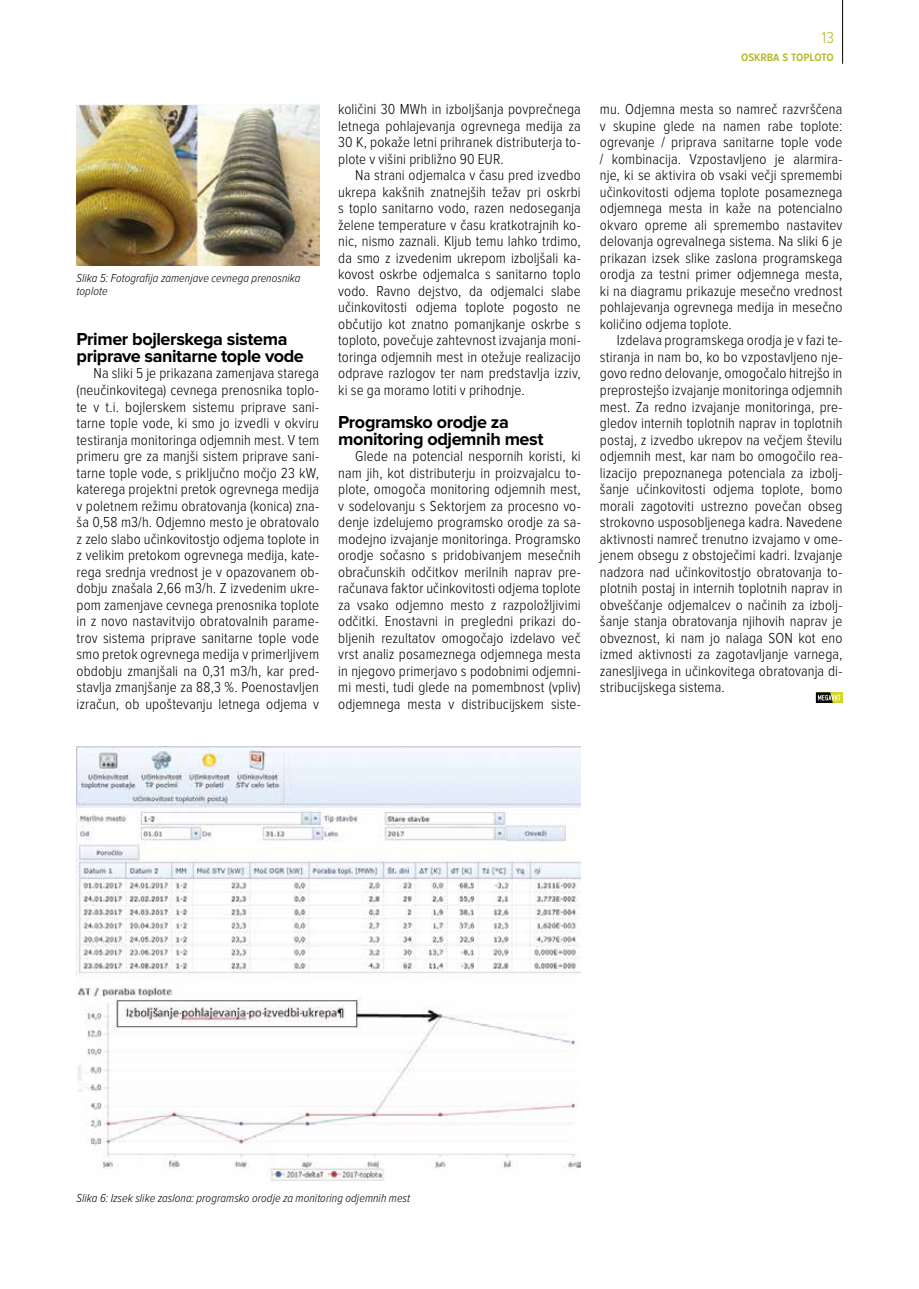
<style>
.page{position:relative;width:919px;height:1289px;background:#fff}
.page>*{position:absolute;margin:0;border:0;box-sizing:border-box;transform-origin:0 0}
.t1{font:700 18px/16.5px "Proxima Nova";letter-spacing:-.025em;color:#000}
.t2{font:300 16.5px "Proxima Nova Cond";color:#b3b825}
.t3{font:300 15px/16.5px "Proxima Nova Cond";letter-spacing:.005em;color:#000;text-align:justify}
.t4{font:600 13.5px "Proxima Nova Cond";color:#b3b825}
.t5{font:italic 300 12px/13.5px "Proxima Nova Cond";letter-spacing:.005em;color:#000}
</style>
<div class="page">
<hr style="left:842px;top:0;width:1px;height:64px;background:#000">
<img style="left:77px;top:746px;width:503px;height:435px">
<img style="left:77px;top:104px;width:242px;height:161px">
<div style="left:815px;top:692px;width:27px;height:11px;background:#d3d92b"></div>
<svg style="left:815px;top:692px;width:25px;height:11px"></svg>
<p class="t5" style="left:77px;top:271px;width:225px">Slika 5: Fotografija zamenjave cevnega prenosnika toplote</p>
<p class="t1" style="left:77px;top:332px;width:229px">Primer bojlerskega sistema priprave sanitarne tople vode</p>
<p class="t3" style="left:77px;top:366px;width:244px;text-indent:17px">Na sliki 5 je prikazana zamenjava starega (neučinkovitega) cevnega prenosnika toplo&shy;te v t.i. bojlerskem sistemu priprave sani&shy;tarne tople vode, ki smo jo izvedli v okviru testiranja monitoringa odjemnih mest. V tem primeru gre za manjši sistem priprave sani&shy;tarne tople vode, s priključno močjo 23 kW, katerega projektni pretok ogrevnega medija v poletnem režimu obratovanja (konica) zna&shy;ša 0,58 m3/h. Odjemno mesto je obratovalo z zelo slabo učinkovitostjo odjema toplote in z velikim pretokom ogrevnega medija, kate&shy;rega srednja vrednost je v opazovanem ob&shy;dobju znašala 2,66 m3/h. Z izvedenim ukre&shy;pom zamenjave cevnega prenosnika toplote in z novo nastavitvijo obratovalnih parame&shy;trov sistema priprave sanitarne tople vode smo pretok ogrevnega medija v primerljivem obdobju zmanjšali na 0,31 m3/h, kar pred&shy;stavlja zmanjšanje za 88,3 %. Poenostavljen izračun, ob upoštevanju letnega odjema v</p>
<p class="t3" style="left:338px;top:102px;width:244px">količini 30 MWh in izboljšanja povprečnega letnega pohlajevanja ogrevnega medija za 30 K, pokaže letni prihranek distributerja to&shy;plote v višini približno 90 EUR.</p>
<p class="t3" style="left:338px;top:168px;width:244px;text-indent:17px">Na strani odjemalca v času pred izvedbo ukrepa kakšnih znatnejših težav pri oskrbi s toplo sanitarno vodo, razen nedoseganja želene temperature v času kratkotrajnih ko&shy;nic, nismo zaznali. Kljub temu lahko trdimo, da smo z izvedenim ukrepom izboljšali ka&shy;kovost oskrbe odjemalca s sanitarno toplo vodo. Ravno dejstvo, da odjemalci slabe učinkovitosti odjema toplote pogosto ne občutijo kot znatno pomanjkanje oskrbe s toploto, povečuje zahtevnost izvajanja moni&shy;toringa odjemnih mest in otežuje realizacijo odprave razlogov ter nam predstavlja izziv, ki se ga moramo lotiti v prihodnje.</p>
<p class="t1" style="left:338px;top:414px;width:207px">Programsko orodje za monitoring odjemnih mest</p>
<p class="t3" style="left:338px;top:448px;width:244px;text-indent:17px">Glede na potencial nespornih koristi, ki nam jih, kot distributerju in proizvajalcu to&shy;plote, omogoča monitoring odjemnih mest, v sodelovanju s Sektorjem za procesno vo&shy;denje izdelujemo programsko orodje za sa&shy;modejno izvajanje monitoringa. Programsko orodje sočasno s pridobivanjem mesečnih obračunskih odčitkov merilnih naprav pre&shy;računava faktor učinkovitosti odjema toplote za vsako odjemno mesto z razpoložljivimi odčitki. Enostavni in pregledni prikazi do&shy;bljenih rezultatov omogočajo izdelavo več vrst analiz posameznega odjemnega mesta in njegovo primerjavo s podobnimi odjemni&shy;mi mesti, tudi glede na pomembnost (vpliv) odjemnega mesta v distribucijskem siste-</p>
<p class="t2" style="left:821px;top:30px;width:14px">13</p>
<p class="t4" style="left:741px;top:51px;width:94px">oskrba s toploto</p>
<p class="t3" style="left:600px;top:102px;width:244px">mu. Odjemna mesta so namreč razvrščena v skupine glede na namen rabe toplote: ogrevanje / priprava sanitarne tople vode / kombinacija. Vzpostavljeno je alarmira&shy;nje, ki se aktivira ob vsaki večji spremembi učinkovitosti odjema toplote posameznega odjemnega mesta in kaže na potencialno okvaro opreme ali spremembo nastavitev delovanja ogrevalnega sistema. Na sliki 6 je prikazan izsek slike zaslona programskega orodja za testni primer odjemnega mesta, ki na diagramu prikazuje mesečno vrednost pohlajevanja ogrevnega medija in mesečno količino odjema toplote.</p>
<p class="t3" style="left:600px;top:333px;width:244px;text-indent:17px">Izdelava programskega orodja je v fazi te&shy;stiranja in nam bo, ko bo vzpostavljeno nje&shy;govo redno delovanje, omogočalo hitrejšo in preprostejšo izvajanje monitoringa odjemnih mest. Za redno izvajanje monitoringa, pre&shy;gledov internih toplotnih naprav in toplotnih postaj, z izvedbo ukrepov na večjem številu odjemnih mest, kar nam bo omogočilo rea&shy;lizacijo prepoznanega potenciala za izbolj&shy;šanje učinkovitosti odjema toplote, bomo morali zagotoviti ustrezno povečan obseg strokovno usposobljenega kadra. Navedene aktivnosti namreč trenutno izvajamo v ome&shy;jenem obsegu z obstoječimi kadri. Izvajanje nadzora nad učinkovitostjo obratovanja to&shy;plotnih postaj in internih toplotnih naprav in obveščanje odjemalcev o načinih za izbolj&shy;šanje stanja obratovanja njihovih naprav je obveznost, ki nam jo nalaga SON kot eno izmed aktivnosti za zagotavljanje varnega, zanesljivega in učinkovitega obratovanja di&shy;stribucijskega sistema.</p>
<p class="t5" style="left:77px;top:1191px;width:335px">Slika 6: Izsek slike zaslona: programsko orodje za monitoring odjemnih mest</p>
</div>
